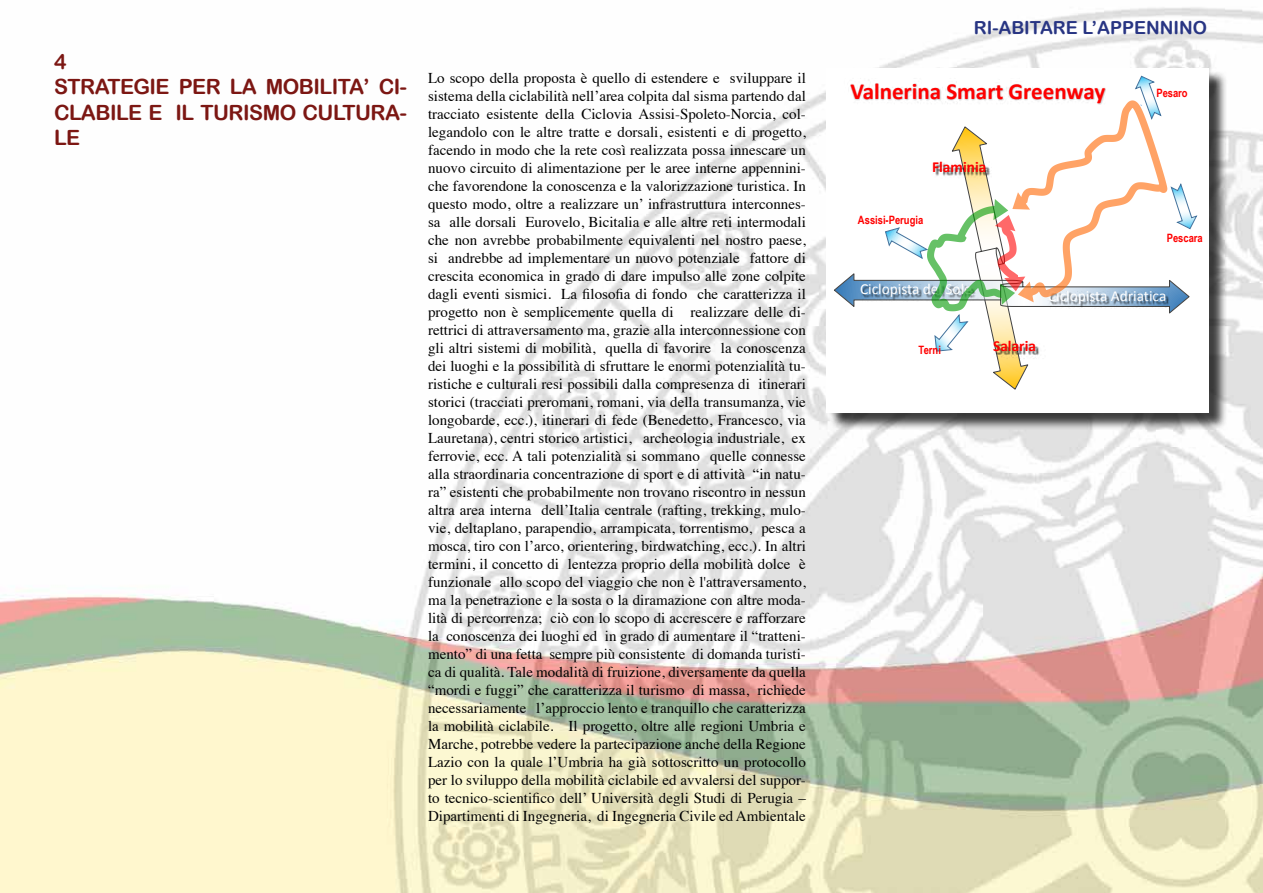
<style>
.page{position:relative;width:1263px;height:893px;background:#fff}
.page>*{position:absolute;margin:0;border:0;box-sizing:border-box;transform-origin:0 0}
.t1{font:700 22.95px "Calibri";color:#f00}
.t2{font:21px/25.2px "Arial Rounded MT Bold";letter-spacing:-.025em;color:#7c1713}
.t3{font:18px "Arial Rounded MT Bold";color:#283583}
.t4{font:15.3px "Calibri";color:#fff}
.t5{font:700 15.3px "Calibri";color:#f00}
.t6{font:15px/18px "Times";color:#000;text-align:justify}
.t7{font:700 11.55px "Arial Narrow";color:#f00}
</style>
<div class="page">
<img style="left:0;top:7px;width:1263px;height:886px">
<div style="left:829px;top:70px;width:398px;height:361px;background:#000;opacity:.75"></div>
<div style="left:827px;top:68px;width:382px;height:344px;background:#fff"></div>
<svg style="left:834px;top:75px;width:364px;height:315px"></svg>
<h2 class="t2" style="left:54px;top:49px;width:354px">4<br>STRATEGIE PER LA MOBILITA’ CI-<br>CLABILE E IL TURISMO CULTURA-<br>LE</h2>
<p class="t6" style="left:428px;top:68px;width:379px">Lo scopo della proposta è quello di estendere e sviluppare il sistema della ciclabilità nell’area colpita dal sisma partendo dal tracciato esistente della Ciclovia Assisi-Spoleto-Norcia, col&shy;legandolo con le altre tratte e dorsali, esistenti e di progetto, facendo in modo che la rete così realizzata possa innescare un nuovo circuito di alimentazione per le aree interne appennini&shy;che favorendone la conoscenza e la valorizzazione turistica. In questo modo, oltre a realizzare un’ infrastruttura interconnes&shy;sa alle dorsali Eurovelo, Bicitalia e alle altre reti intermodali che non avrebbe probabilmente equivalenti nel nostro paese, si andrebbe ad implementare un nuovo potenziale fattore di crescita economica in grado di dare impulso alle zone colpite dagli eventi sismici. La filosofia di fondo che caratterizza il progetto non è semplicemente quella di realizzare delle di&shy;rettrici di attraversamento ma, grazie alla interconnessione con gli altri sistemi di mobilità, quella di favorire la conoscenza dei luoghi e la possibilità di sfruttare le enormi potenzialità tu&shy;ristiche e culturali resi possibili dalla compresenza di itinerari storici (tracciati preromani, romani, via della transumanza, vie longobarde, ecc.), itinerari di fede (Benedetto, Francesco, via Lauretana), centri storico artistici, archeologia industriale, ex ferrovie, ecc. A tali potenzialità si sommano quelle connesse alla straordinaria concentrazione di sport e di attività “in natu&shy;ra” esistenti che probabilmente non trovano riscontro in nessun altra area interna dell’Italia centrale (rafting, trekking, mulo&shy;vie, deltaplano, parapendio, arrampicata, torrentismo, pesca a mosca, tiro con l’arco, orientering, birdwatching, ecc.). In altri termini, il concetto di lentezza proprio della mobilità dolce è funzionale allo scopo del viaggio che non è l'attraversamento, ma la penetrazione e la sosta o la diramazione con altre moda&shy;lità di percorrenza; ciò con lo scopo di accrescere e rafforzare la conoscenza dei luoghi ed in grado di aumentare il “tratteni&shy;mento” di una fetta sempre più consistente di domanda turisti&shy;ca di qualità. Tale modalità di fruizione, diversamente da quella “mordi e fuggi” che caratterizza il turismo di massa, richiede necessariamente l’approccio lento e tranquillo che caratterizza la mobilità ciclabile. Il progetto, oltre alle regioni Umbria e Marche, potrebbe vedere la partecipazione anche della Regione Lazio con la quale l’Umbria ha già sottoscritto un protocollo per lo sviluppo della mobilità ciclabile ed avvalersi del suppor&shy;to tecnico-scientifico dell’ Università degli Studi di Perugia – Dipartimenti di Ingegneria, di Ingegneria Civile ed Ambientale</p>
<p class="t3" style="left:974px;top:17px;width:235px">RI-ABITARE L’APPENNINO</p>
<h1 class="t1" style="left:850px;top:75px;width:256px">Valnerina Smart Greenway</h1>
<p class="t5" style="left:932px;top:156px;width:56px">Flaminia</p>
<p class="t7" style="left:858px;top:211px;width:67px">Assisi-Perugia</p>
<p class="t7" style="left:1156px;top:85px;width:33px">Pesaro</p>
<p class="t7" style="left:1167px;top:229px;width:38px">Pescara</p>
<p class="t4" style="left:860px;top:278px;width:113px">Ciclopista del Sole</p>
<p class="t7" style="left:919px;top:341px;width:24px">Terni</p>
<p class="t4" style="left:1048px;top:285px;width:120px">Ciclopista Adriatica</p>
<p class="t5" style="left:993px;top:335px;width:44px">Salaria</p>
</div>
